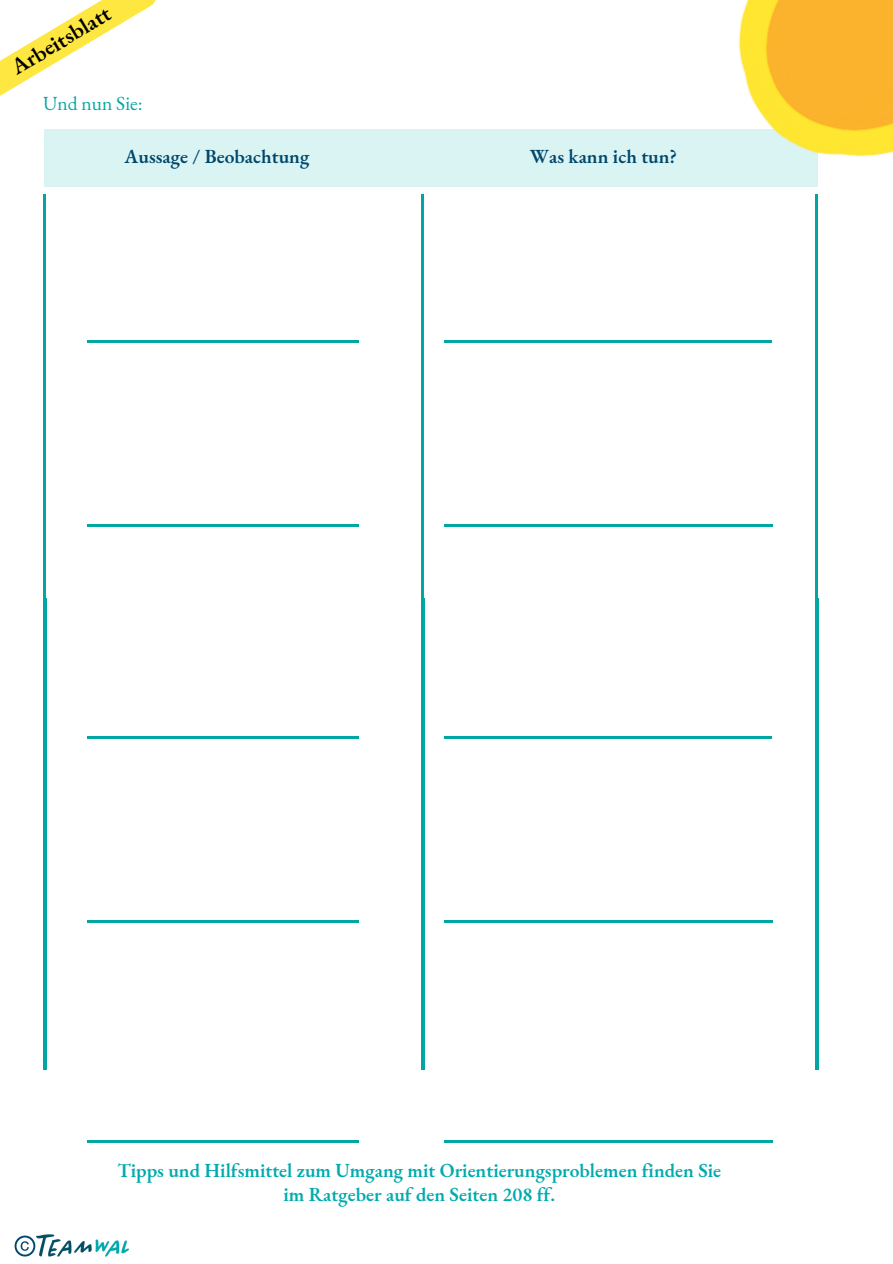
<style>
.page{position:relative;width:893px;height:1264px;background:#fff}
.page>*{position:absolute;margin:0;border:0;box-sizing:border-box;transform-origin:0 0}
.t1{font:600 22.5px "EB Garamond";color:#000}
.t2{font:600 19.5px/23.5px "EB Garamond";color:#00abae;text-align:center}
.t3{font:600 19.5px "EB Garamond";color:#00476b}
.t4{font:19.5px "EB Garamond";color:#00a6a3}
</style>
<div class="page">
<hr style="left:43px;top:194px;width:2px;height:418px;background:#00a6a3">
<div style="left:45px;top:129px;width:586px;height:58px;background:#daf4f4"></div>
<hr style="left:422px;top:194px;width:2px;height:418px;background:#00a6a3">
<hr style="left:815px;top:194px;width:2px;height:418px;background:#00a6a3">
<hr style="left:87px;top:340px;width:272px;height:2px;background:#00a6a3">
<hr style="left:444px;top:340px;width:271px;height:2px;background:#00a6a3">
<hr style="left:499px;top:340px;width:272px;height:2px;background:#00a6a3">
<hr style="left:87px;top:524px;width:272px;height:2px;background:#00a6a3">
<hr style="left:444px;top:524px;width:272px;height:2px;background:#00a6a3">
<hr style="left:500px;top:524px;width:272px;height:2px;background:#00a6a3">
<hr style="left:43px;top:598px;width:3px;height:471px;background:#00a6a3">
<hr style="left:421px;top:598px;width:4px;height:471px;background:#00a6a3">
<hr style="left:815px;top:598px;width:3px;height:471px;background:#00a6a3">
<hr style="left:87px;top:736px;width:272px;height:2px;background:#00a6a3">
<hr style="left:444px;top:736px;width:271px;height:2px;background:#00a6a3">
<hr style="left:499px;top:736px;width:272px;height:2px;background:#00a6a3">
<hr style="left:87px;top:920px;width:272px;height:2px;background:#00a6a3">
<hr style="left:444px;top:920px;width:272px;height:2px;background:#00a6a3">
<hr style="left:500px;top:920px;width:272px;height:2px;background:#00a6a3">
<hr style="left:87px;top:1140px;width:272px;height:2px;background:#00a6a3">
<hr style="left:444px;top:1140px;width:272px;height:2px;background:#00a6a3">
<hr style="left:500px;top:1140px;width:272px;height:2px;background:#00a6a3">
<svg style="left:0;top:0;width:156px;height:96px"></svg>
<img style="left:36px;top:1234px;width:92px;height:23px">
<svg style="left:15px;top:1235px;width:20px;height:21px"></svg>
<img style="left:631px;top:0;width:261px;height:271px">
<p class="t1" style="left:5px;top:56px;width:113px;rotate:-31deg">Arbeitsblatt</p>
<p class="t4" style="left:43px;top:90px;width:101px">Und nun Sie:</p>
<p class="t3" style="left:125px;top:144px;width:186px">Aussage / Beobachtung</p>
<p class="t3" style="left:530px;top:144px;width:149px">Was kann ich tun?</p>
<p class="t2" style="left:117px;top:1158px;width:605px">Tipps und Hilfsmittel zum Umgang mit Orientierungsproblemen finden Sie im Ratgeber auf den Seiten 208 ff.</p>
</div>
